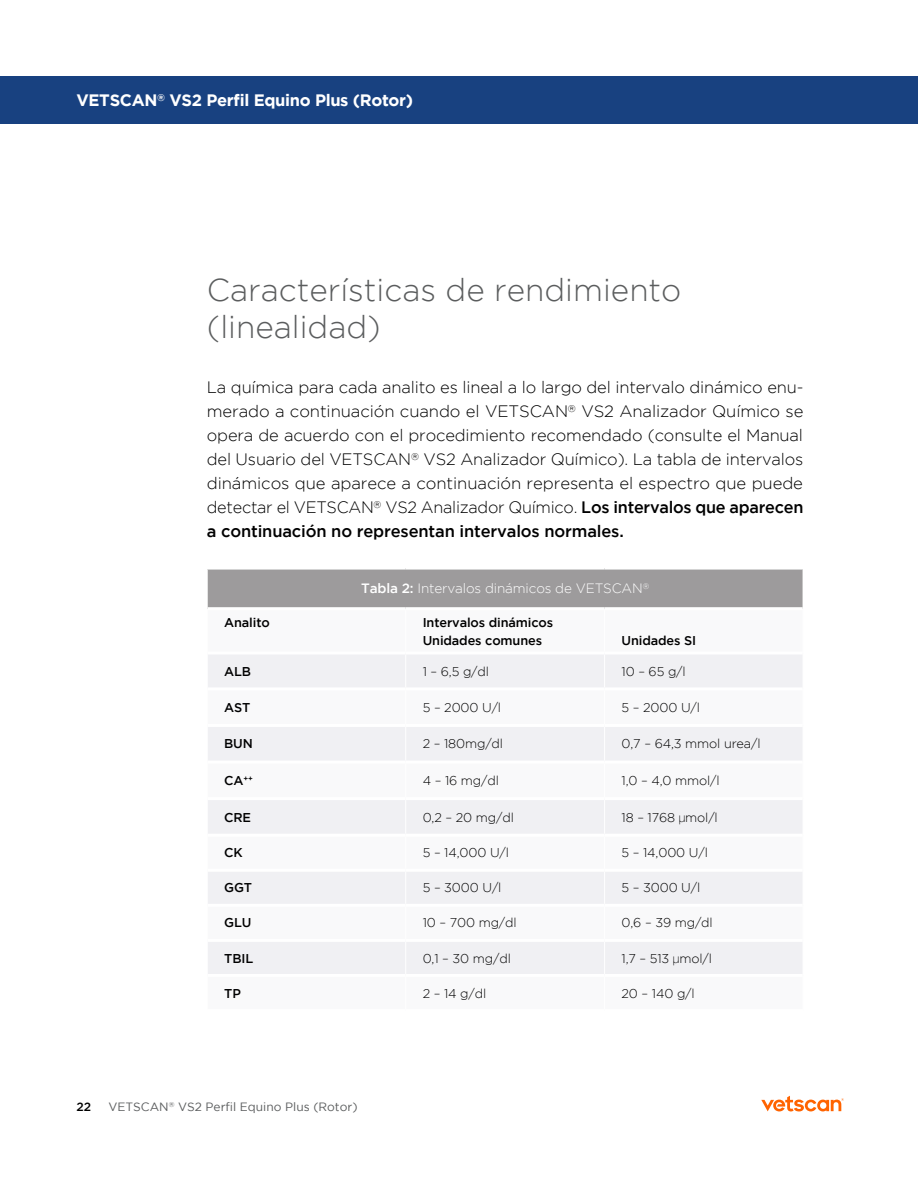
<style>
.page{position:relative;width:918px;height:1188px;background:#fff}
.page>*{position:absolute;margin:0;border:0;box-sizing:border-box;transform-origin:0 0}
.t1{font:300 31.5px/37.8px "Gotham";color:#5b5d5e}
.t2{font:300 16.5px/24px "Gotham";letter-spacing:-.015em;color:#000;text-align:justify}
.t3{font:700 16.5px "Gotham";letter-spacing:-.02em;color:#fff}
.t4{font:300 13.5px "Gotham";letter-spacing:-.01em;color:#fff}
.t5{font:300 12.75px "Gotham";letter-spacing:-.01em;color:#000}
.t6{font:500 12.75px/18px "Gotham";letter-spacing:-.01em;color:#000}
.t7{font:12px "Gotham";color:#5b5d5e}
.t8{font:500 12px "Gotham";color:#000}
.s1{font-weight:500}
.s2{font-family:"Helvetica Neue LT Std";font-weight:100}
</style>
<div class="page">
<div style="left:0;top:77px;width:918px;height:47px;background:#184180"></div>
<svg style="left:761px;top:1096px;width:83px;height:15px"></svg>
<div style="left:207px;top:568px;width:596px;height:41px;background:#9d9b9c"></div>
<div style="left:208px;top:655px;width:594px;height:32px;background:#f0f0f3"></div>
<div style="left:208px;top:727px;width:594px;height:33px;background:#f0f0f3"></div>
<div style="left:208px;top:800px;width:594px;height:34px;background:#f0f0f3"></div>
<div style="left:208px;top:872px;width:594px;height:32px;background:#f0f0f3"></div>
<div style="left:208px;top:942px;width:594px;height:32px;background:#f0f0f3"></div>
<hr style="left:207px;top:570px;width:1px;height:39px;background:#fff">
<hr style="left:405px;top:655px;width:1px;height:32px;background:#fff">
<hr style="left:604px;top:655px;width:1px;height:32px;background:#fff">
<hr style="left:405px;top:727px;width:1px;height:34px;background:#fff">
<hr style="left:604px;top:727px;width:1px;height:34px;background:#fff">
<hr style="left:405px;top:800px;width:1px;height:34px;background:#fff">
<hr style="left:604px;top:800px;width:1px;height:34px;background:#fff">
<hr style="left:405px;top:872px;width:1px;height:32px;background:#fff">
<hr style="left:604px;top:872px;width:1px;height:32px;background:#fff">
<hr style="left:405px;top:942px;width:1px;height:32px;background:#fff">
<hr style="left:604px;top:942px;width:1px;height:32px;background:#fff">
<hr style="left:207px;top:567px;width:199px;height:3px;background:#fff">
<hr style="left:406px;top:567px;width:199px;height:3px;background:#fff">
<hr style="left:605px;top:567px;width:198px;height:3px;background:#fff">
<hr style="left:208px;top:607px;width:198px;height:3px;background:#fff">
<hr style="left:406px;top:607px;width:199px;height:3px;background:#fff">
<hr style="left:605px;top:607px;width:198px;height:3px;background:#fff">
<p class="t3" style="left:77px;top:91px;width:338px">VETSCAN<sup>®</sup> VS2 Perfil Equino Plus (Rotor)</p>
<h1 class="t1" style="left:207px;top:270px;width:476px">Características de rendimiento (linealidad)</h1>
<p class="t2" style="left:207px;top:375px;width:598px">La química para cada analito es lineal a lo largo del intervalo dinámico enu&shy;merado a continuación cuando el VETSCAN<sup>®</sup> VS2 Analizador Químico se opera de acuerdo con el procedimiento recomendado (consulte el Manual del Usuario del VETSCAN<sup>®</sup> VS2 Analizador Químico). La tabla de intervalos dinámicos que aparece a continuación representa el espectro que puede detectar el VETSCAN<sup>®</sup> VS2 Analizador Químico. <span class="s1">Los intervalos que aparecen a continuación no representan intervalos normales.</span></p>
<p class="t4" style="left:361px;top:581px;width:290px"><span class="s1">Tabla 2:</span> Intervalos dinámicos de VETSCAN<sup>®</sup></p>
<p class="t6" style="left:224px;top:613px;width:47px">Analito</p>
<p class="t6" style="left:423px;top:613px;width:132px">Intervalos dinámicos<br>Unidades comunes</p>
<p class="t6" style="left:622px;top:631px;width:76px">Unidades SI</p>
<p class="t6" style="left:224px;top:662px;width:28px">ALB</p>
<p class="t5" style="left:423px;top:664px;width:68px">1 – 6,5 g/dl</p>
<p class="t5" style="left:622px;top:664px;width:66px">10 – 65 g/l</p>
<p class="t6" style="left:224px;top:698px;width:28px">AST</p>
<p class="t5" style="left:423px;top:700px;width:80px">5 – 2000 U/l</p>
<p class="t5" style="left:622px;top:700px;width:80px">5 – 2000 U/l</p>
<p class="t6" style="left:224px;top:735px;width:30px">BUN</p>
<p class="t5" style="left:423px;top:737px;width:82px">2 – 180mg/dl</p>
<p class="t5" style="left:622px;top:737px;width:141px">0,7 – 64,3 mmol urea/l</p>
<p class="t6" style="left:224px;top:771px;width:30px">CA<sup>++</sup></p>
<p class="t5" style="left:423px;top:774px;width:78px">4 – 16 mg/dl</p>
<p class="t5" style="left:622px;top:774px;width:100px">1,0 – 4,0 mmol/l</p>
<p class="t6" style="left:224px;top:808px;width:28px">CRE</p>
<p class="t5" style="left:423px;top:810px;width:93px">0,2 – 20 mg/dl</p>
<p class="t5" style="left:622px;top:810px;width:98px">18 – 1768 <span class="s2">μ</span>mol/l</p>
<p class="t6" style="left:224px;top:844px;width:20px">CK</p>
<p class="t5" style="left:423px;top:846px;width:88px">5 – 14,000 U/l</p>
<p class="t5" style="left:622px;top:846px;width:88px">5 – 14,000 U/l</p>
<p class="t6" style="left:224px;top:879px;width:29px">GGT</p>
<p class="t5" style="left:423px;top:881px;width:80px">5 – 3000 U/l</p>
<p class="t5" style="left:622px;top:881px;width:80px">5 – 3000 U/l</p>
<p class="t6" style="left:224px;top:914px;width:29px">GLU</p>
<p class="t5" style="left:423px;top:916px;width:95px">10 – 700 mg/dl</p>
<p class="t5" style="left:622px;top:916px;width:93px">0,6 – 39 mg/dl</p>
<p class="t6" style="left:224px;top:949px;width:31px">TBIL</p>
<p class="t5" style="left:423px;top:951px;width:90px">0,1 – 30 mg/dl</p>
<p class="t5" style="left:622px;top:951px;width:92px">1,7 – 513 <span class="s2">μ</span>mol/l</p>
<p class="t6" style="left:224px;top:984px;width:18px">TP</p>
<p class="t5" style="left:423px;top:986px;width:65px">2 – 14 g/dl</p>
<p class="t5" style="left:622px;top:986px;width:75px">20 – 140 g/l</p>
<p class="t8" style="left:77px;top:1100px;width:16px">22</p>
<p class="t7" style="left:108px;top:1100px;width:251px">VETSCAN<sup>®</sup> VS2 Perfil Equino Plus (Rotor)</p>
</div>
